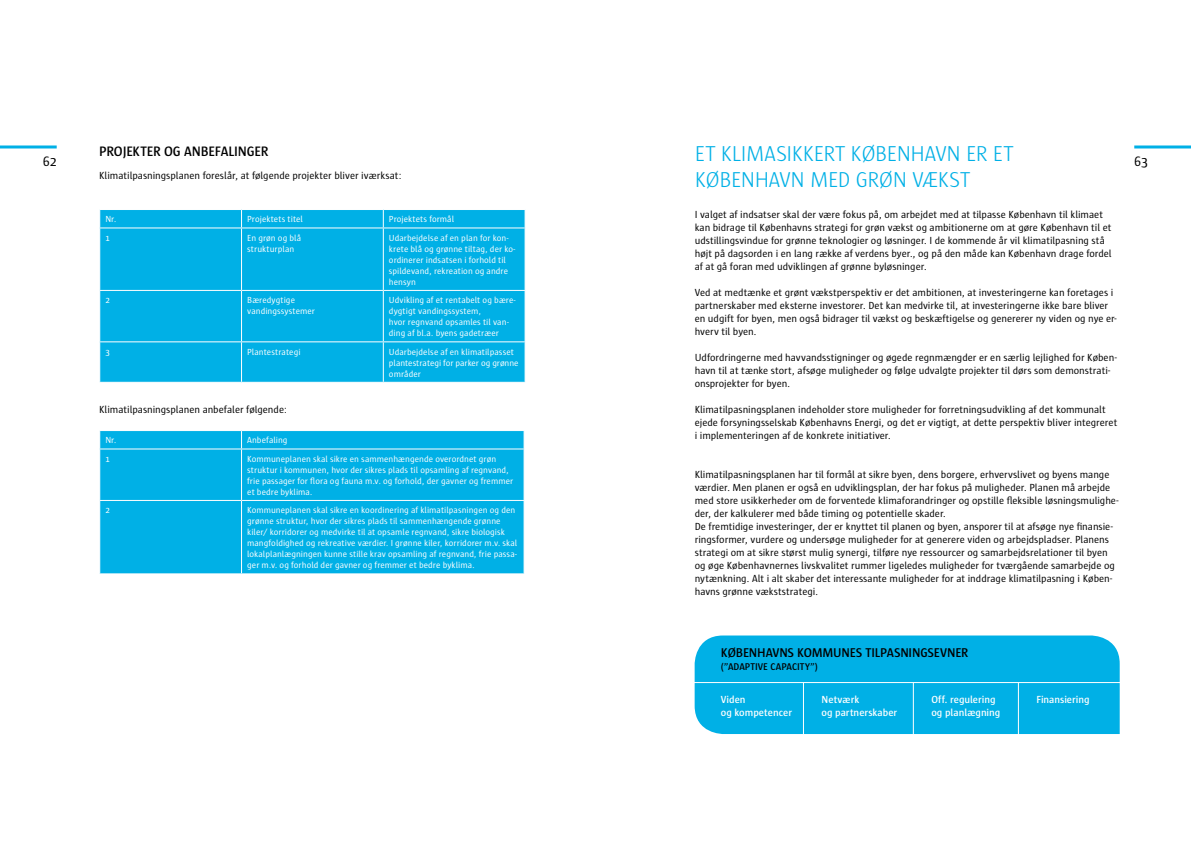
<style>
.page{position:relative;width:1191px;height:842px;background:#fff}
.page>*{position:absolute;margin:0;border:0;box-sizing:border-box;transform-origin:0 0}
.t1{font:300 22px/26px "Sun";letter-spacing:-.01em;color:#00b0e6}
.t2{font:600 14px "Sun";letter-spacing:-.015em;color:#000}
.t3{font:14px "Sun";color:#000}
.t4{font:600 13px "Sun";letter-spacing:-.015em;color:#000}
.t5{font:10.5px/13px "Sun";letter-spacing:-.005em;color:#000}
.t6{font:600 10.5px/13px "Sun";letter-spacing:-.005em;color:#fff}
.t7{font:600 10px "Sun";letter-spacing:.005em;color:#000}
.t8{font:9px/11px "Sun";color:#fff}
</style>
<div class="page">
<hr style="left:0;top:145px;width:57px;height:3px;background:#00b0e6">
<hr style="left:1134px;top:145px;width:57px;height:3px;background:#00b0e6">
<div style="left:100px;top:210px;width:424px;height:172px;background:#00b0e6"></div>
<svg style="left:99px;top:210px;width:1px;height:17px"></svg>
<svg style="left:241px;top:210px;width:1px;height:17px"></svg>
<svg style="left:383px;top:210px;width:1px;height:17px"></svg>
<svg style="left:524px;top:210px;width:1px;height:17px"></svg>
<hr style="left:99px;top:227px;width:142px;height:1px;background:#fff">
<hr style="left:241px;top:227px;width:142px;height:1px;background:#fff">
<hr style="left:241px;top:228px;width:1px;height:62px;background:#fff">
<hr style="left:383px;top:227px;width:142px;height:1px;background:#fff">
<hr style="left:383px;top:228px;width:1px;height:62px;background:#fff">
<hr style="left:99px;top:290px;width:142px;height:1px;background:#fff">
<hr style="left:241px;top:290px;width:142px;height:1px;background:#fff">
<hr style="left:241px;top:291px;width:1px;height:50px;background:#fff">
<hr style="left:383px;top:290px;width:142px;height:1px;background:#fff">
<hr style="left:383px;top:291px;width:1px;height:50px;background:#fff">
<hr style="left:99px;top:341px;width:142px;height:1px;background:#fff">
<hr style="left:241px;top:341px;width:142px;height:1px;background:#fff">
<hr style="left:241px;top:342px;width:1px;height:40px;background:#fff">
<hr style="left:383px;top:341px;width:142px;height:1px;background:#fff">
<hr style="left:383px;top:342px;width:1px;height:40px;background:#fff">
<div style="left:100px;top:431px;width:423px;height:142px;background:#00b0e6"></div>
<svg style="left:99px;top:431px;width:1px;height:17px"></svg>
<svg style="left:241px;top:431px;width:1px;height:17px"></svg>
<svg style="left:523px;top:431px;width:1px;height:17px"></svg>
<hr style="left:99px;top:448px;width:142px;height:1px;background:#fff">
<hr style="left:241px;top:448px;width:283px;height:1px;background:#fff">
<hr style="left:241px;top:449px;width:1px;height:51px;background:#fff">
<hr style="left:99px;top:500px;width:142px;height:1px;background:#fff">
<hr style="left:241px;top:500px;width:283px;height:1px;background:#fff">
<hr style="left:241px;top:501px;width:1px;height:72px;background:#fff">
<div style="left:694px;top:635px;width:425px;height:99px;background:#00b0e6"></div>
<hr style="left:673px;top:682px;width:455px;height:1px;background:#fff">
<hr style="left:803px;top:682px;width:1px;height:67px;background:#fff">
<hr style="left:913px;top:682px;width:1px;height:67px;background:#fff">
<hr style="left:1018px;top:682px;width:1px;height:67px;background:#fff">
<h1 class="t1" style="left:694px;top:142px;width:320px">ET KLIMASIKKERT KØBENHAVN ER ET<br>KØBENHAVN MED GRØN VÆKST</h1>
<p class="t5" style="left:694px;top:209px;width:418px">I valget af indsatser skal der være fokus på, om arbejdet med at tilpasse København til klimaet kan bidrage til Københavns strategi for grøn vækst og ambitionerne om at gøre København til et udstillingsvindue for grønne teknologier og løsninger. I de kommende år vil klimatilpasning stå højt på dagsorden i en lang række af verdens byer., og på den måde kan København drage fordel af at gå foran med udviklingen af grønne byløsninger.</p>
<p class="t5" style="left:694px;top:287px;width:423px">Ved at medtænke et grønt vækstperspektiv er det ambitionen, at investeringerne kan foretages i partnerskaber med eksterne investorer. Det kan medvirke til, at investeringerne ikke bare bliver en udgift for byen, men også bidrager til vækst og beskæftigelse og genererer ny viden og nye er&shy;hverv til byen.</p>
<p class="t5" style="left:694px;top:351px;width:423px">Udfordringerne med havvandsstigninger og øgede regnmængder er en særlig lejlighed for Køben&shy;havn til at tænke stort, afsøge muligheder og følge udvalgte projekter til dørs som demonstrati&shy;onsprojekter for byen.</p>
<p class="t5" style="left:694px;top:403px;width:424px">Klimatilpasningsplanen indeholder store muligheder for forretningsudvikling af det kommunalt ejede forsyningsselskab Københavns Energi, og det er vigtigt, at dette perspektiv bliver integreret i implementeringen af de konkrete initiativer.</p>
<p class="t5" style="left:694px;top:468px;width:425px">Klimatilpasningsplanen har til formål at sikre byen, dens borgere, erhvervslivet og byens mange værdier. Men planen er også en udviklingsplan, der har fokus på muligheder. Planen må arbejde med store usikkerheder om de forventede klimaforandringer og opstille fleksible løsningsmulighe&shy;der, der kalkulerer med både timing og potentielle skader.<br>De fremtidige investeringer, der er knyttet til planen og byen, ansporer til at afsøge nye finansie&shy;ringsformer, vurdere og undersøge muligheder for at generere viden og arbejdspladser. Planens strategi om at sikre størst mulig synergi, tilføre nye ressourcer og samarbejdsrelationer til byen og øge Københavnernes livskvalitet rummer ligeledes muligheder for tværgående samarbejde og nytænkning. Alt i alt skaber det interessante muligheder for at inddrage klimatilpasning i Køben&shy;havns grønne vækststrategi.</p>
<h2 class="t2" style="left:99px;top:145px;width:171px">PROJEKTER OG ANBEFALINGER</h2>
<p class="t5" style="left:99px;top:170px;width:304px">Klimatilpasningsplanen foreslår, at følgende projekter bliver iværksat:</p>
<p class="t8" style="left:105px;top:214px;width:13px">Nr.</p>
<p class="t8" style="left:247px;top:214px;width:57px">Projektets titel</p>
<p class="t8" style="left:389px;top:214px;width:67px">Projektets formål</p>
<p class="t8" style="left:105px;top:233px;width:6px">1</p>
<p class="t8" style="left:247px;top:233px;width:56px">En grøn og blå strukturplan</p>
<p class="t8" style="left:389px;top:233px;width:128px">Udarbejdelse af en plan for kon&shy;krete blå og grønne tiltag, der ko&shy;ordinerer indsatsen i forhold til spildevand, rekreation og andre hensyn</p>
<p class="t8" style="left:105px;top:295px;width:6px">2</p>
<p class="t8" style="left:247px;top:295px;width:69px">Bæredygtige vandingssystemer</p>
<p class="t8" style="left:389px;top:295px;width:128px">Udvikling af et rentabelt og bære&shy;dygtigt vandingssystem,<br>hvor regnvand opsamles til van&shy;ding af bl.a. byens gadetræer</p>
<p class="t8" style="left:105px;top:347px;width:6px">3</p>
<p class="t8" style="left:247px;top:347px;width:55px">Plantestrategi</p>
<p class="t8" style="left:389px;top:347px;width:131px">Udarbejdelse af en klimatilpasset plantestrategi for parker og grønne områder</p>
<p class="t5" style="left:99px;top:404px;width:189px">Klimatilpasningsplanen anbefaler følgende:</p>
<p class="t8" style="left:105px;top:435px;width:13px">Nr.</p>
<p class="t8" style="left:247px;top:435px;width:42px">Anbefaling</p>
<p class="t8" style="left:105px;top:454px;width:6px">1</p>
<p class="t8" style="left:247px;top:454px;width:267px">Kommuneplanen skal sikre en sammenhængende overordnet grøn struktur i kommunen, hvor der sikres plads til opsamling af regnvand, frie passager for flora og fauna m.v. og forhold, der gavner og fremmer et bedre byklima.</p>
<p class="t8" style="left:105px;top:505px;width:6px">2</p>
<p class="t8" style="left:247px;top:505px;width:271px">Kommuneplanen skal sikre en koordinering af klimatilpasningen og den grønne struktur, hvor der sikres plads til sammenhængende grønne kiler/ korridorer og medvirke til at opsamle regnvand, sikre biologisk mangfoldighed og rekreative værdier. I grønne kiler, korridorer m.v. skal lokalplanlægningen kunne stille krav opsamling af regnvand, frie passa&shy;ger m.v. og forhold der gavner og fremmer et bedre byklima.</p>
<h2 class="t3" style="left:43px;top:156px;width:15px">62</h2>
<h2 class="t3" style="left:1134px;top:156px;width:15px">63</h2>
<p class="t4" style="left:721px;top:647px;width:249px">KØBENHAVNS KOMMUNES TILPASNINGSEVNER</p>
<p class="t7" style="left:721px;top:663px;width:98px">(”ADAPTIVE CAPACITY”)</p>
<p class="t6" style="left:721px;top:693px;width:73px">Viden<br>og kompetencer</p>
<p class="t6" style="left:821px;top:693px;width:77px">Netværk<br>og partnerskaber</p>
<p class="t6" style="left:931px;top:693px;width:70px">Off. regulering og planlægning</p>
<p class="t6" style="left:1036px;top:693px;width:55px">Finansiering</p>
</div>
